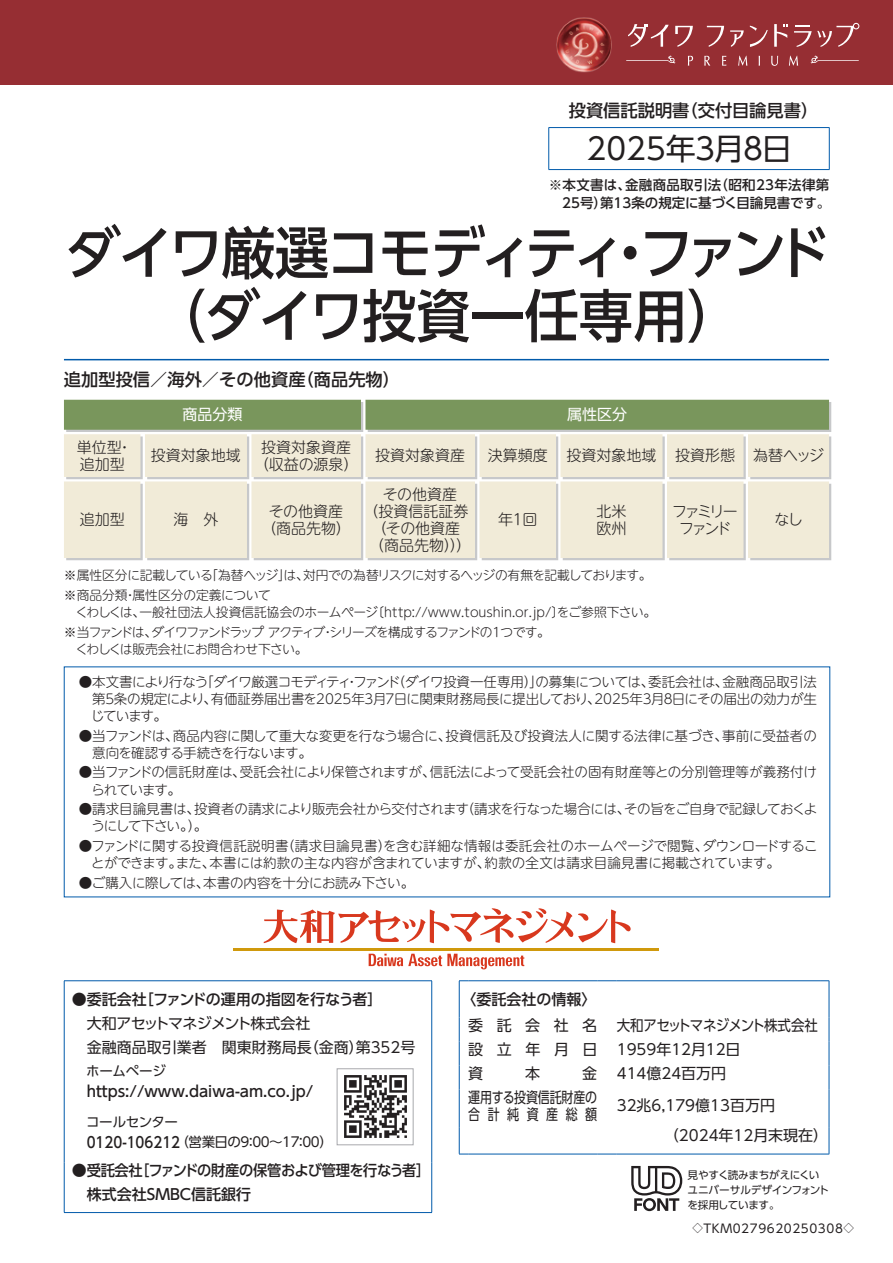
<style>
.page{position:relative;width:893px;height:1263px;background:#fff}
.page>*{position:absolute;margin:0;border:0;box-sizing:border-box;transform-origin:0 0}
.t1{font:500 57px/63px "UD Shin Go Pro";letter-spacing:-.04em;color:#231f20;text-align:center;scale:.95 1}
.t2{font:30px "UD Shin Go Pro";letter-spacing:-.095em;color:#231f20}
.t3{font:500 17.25px "UD Shin Go Pro";color:#231f20}
.t4{font:300 15px/17.2px "UD Shin M Go Pro";color:#231f20;text-align:center}
.t5{font:15px/24px "UD Shin Go Pro";color:#231f20}
.t6{font:500 15px "UD Shin Go Pro";color:#231f20}
.t7{font:500 15px/24px "UD Shin Go Pro";letter-spacing:-.02em;color:#231f20}
.t8{font:15px/17.2px "UD Shin Go Pro";color:#231f20;scale:.8 1}
.t9{font:15px "UD Shin Go Pro";letter-spacing:-.05em;color:#231f20;scale:.9 1}
.t10{font:300 15px/17.2px "UD Shin M Go Pro";letter-spacing:-.16em;color:#231f20;text-align:center}
.t11{font:15px "UD Shin Go Pro";color:#fff}
.t12{font:300 13.5px/17.2px "UD Shin M Go Pro";letter-spacing:-.015em;color:#231f20}
.t13{font:500 13.5px/18px "UD Shin Go Pro";letter-spacing:.005em;color:#231f20;text-align:right}
.t14{font:13.5px/20.2px "UD Shin Go Pro";letter-spacing:-.03em;color:#231f20}
.t15{font:300 12.75px/19.5px "UD Shin M Go Pro";letter-spacing:-.035em;color:#231f20}
.t16{font:12px "UD Shin Go Pro";letter-spacing:.05em;color:#231f20}
.t17{font:10.65px/14.9px "UD Shin Go Pro";letter-spacing:-.03em;color:#231f20}
.s1{font-weight:500;font-size:15px}
.s2{font-size:10.5px}
</style>
<div class="page">
<div style="left:0;top:0;width:893px;height:85px;background:#962e33"></div>
<svg style="left:628px;top:24px;width:41px;height:23px"></svg>
<svg style="left:675px;top:26px;width:18px;height:21px"></svg>
<svg style="left:707px;top:26px;width:17px;height:21px"></svg>
<svg style="left:730px;top:30px;width:14px;height:17px"></svg>
<svg style="left:774px;top:24px;width:13px;height:23px"></svg>
<svg style="left:750px;top:26px;width:18px;height:21px"></svg>
<svg style="left:794px;top:23px;width:65px;height:24px"></svg>
<svg style="left:688px;top:56px;width:5px;height:10px"></svg>
<svg style="left:704px;top:56px;width:6px;height:10px"></svg>
<svg style="left:722px;top:56px;width:4px;height:10px"></svg>
<svg style="left:738px;top:56px;width:9px;height:10px"></svg>
<svg style="left:771px;top:56px;width:7px;height:10px"></svg>
<svg style="left:789px;top:56px;width:9px;height:10px"></svg>
<svg style="left:626px;top:56px;width:49px;height:7px"></svg>
<svg style="left:810px;top:56px;width:49px;height:7px"></svg>
<img style="left:556px;top:17px;width:56px;height:56px">
<hr style="left:64px;top:359px;width:765px;height:1px;background:#015aaa">
<hr style="left:548px;top:127px;width:281px;height:1px;background:#015aaa">
<hr style="left:548px;top:128px;width:1px;height:41px;background:#015aaa">
<hr style="left:829px;top:128px;width:1px;height:41px;background:#015aaa">
<hr style="left:548px;top:169px;width:281px;height:1px;background:#015aaa">
<svg style="left:66px;top:402px;width:765px;height:158px;fill:#c7c8ca"></svg>
<div style="left:64px;top:400px;width:765px;height:30px;background:#79965c"></div>
<svg style="left:64px;top:434px;width:765px;height:124px;background:#f0ead9"></svg>
<hr style="left:64px;top:980px;width:368px;height:1px;background:#015aaa">
<hr style="left:64px;top:981px;width:1px;height:181px;background:#015aaa">
<hr style="left:431px;top:981px;width:1px;height:181px;background:#015aaa">
<hr style="left:64px;top:1162px;width:1px;height:50px;background:#015aaa">
<hr style="left:431px;top:1162px;width:1px;height:50px;background:#015aaa">
<hr style="left:64px;top:1212px;width:368px;height:1px;background:#015aaa">
<img style="left:344px;top:1075px;width:63px;height:63px">
<div style="left:337px;top:1068px;width:76px;height:77px;border:1px solid #a8a9ad"></div>
<hr style="left:459px;top:981px;width:1px;height:36px;background:#015aaa">
<hr style="left:468px;top:980px;width:129px;height:1px;background:#015aaa">
<svg style="left:597px;top:980px;width:20px;height:1px"></svg>
<hr style="left:617px;top:980px;width:203px;height:1px;background:#015aaa">
<hr style="left:829px;top:981px;width:1px;height:36px;background:#015aaa">
<svg style="left:459px;top:1017px;width:1px;height:72px"></svg>
<svg style="left:829px;top:1017px;width:1px;height:72px"></svg>
<hr style="left:459px;top:1089px;width:1px;height:39px;background:#015aaa">
<hr style="left:829px;top:1089px;width:1px;height:39px;background:#015aaa">
<svg style="left:459px;top:1128px;width:9px;height:27px"></svg>
<hr style="left:468px;top:1154px;width:129px;height:1px;background:#015aaa">
<svg style="left:597px;top:1154px;width:20px;height:1px"></svg>
<hr style="left:617px;top:1154px;width:203px;height:1px;background:#015aaa">
<svg style="left:820px;top:1128px;width:10px;height:27px"></svg>
<svg style="left:631px;top:1166px;width:51px;height:45px"></svg>
<svg style="left:369px;top:954px;width:155px;height:15px"></svg>
<hr style="left:234px;top:948px;width:425px;height:3px;background:#d0990c">
<svg style="left:264px;top:908px;width:367px;height:35px"></svg>
<p class="t3" style="left:569px;top:97px;width:251px">投資信託説明書（交付目論見書）</p>
<h2 class="t2" style="left:587px;top:124px;width:207px">2025年３月８日</h2>
<p class="t13" style="left:549px;top:175px;width:283px">※本文書は、金融商品取引法（昭和23年法律第<br>25号）第13条の規定に基づく目論見書です。</p>
<h1 class="t1" style="left:67px;top:220px;width:805px">ダイワ厳選コモディティ・ファンド（ダイワ投資一任専用）</h1>
<p class="t3" style="left:64px;top:365px;width:338px">追加型投信／海外／その他資産（商品先物）</p>
<p class="t11" style="left:182px;top:403px;width:61px">商品分類</p>
<p class="t11" style="left:567px;top:403px;width:61px">属性区分</p>
<p class="t4" style="left:77px;top:438px;width:57px;text-align:left">単位型・追加型</p>
<p class="t4" style="left:151px;top:446px;width:91px">投資対象地域</p>
<p class="t4" style="left:254px;top:438px;width:105px">投資対象資産（収益の源泉）</p>
<p class="t4" style="left:375px;top:446px;width:91px">投資対象資産</p>
<p class="t4" style="left:488px;top:446px;width:61px">決算頻度</p>
<p class="t4" style="left:566px;top:446px;width:91px">投資対象地域</p>
<p class="t4" style="left:675px;top:446px;width:150px">投資形態 為替ヘッジ</p>
<p class="t4" style="left:364px;top:484px;width:108px">その他資産<br>（投資信託証券（その他資産（商品先物）））</p>
<p class="t4" style="left:80px;top:510px;width:46px">追加型</p>
<p class="t4" style="left:173px;top:510px;width:46px">海　外</p>
<p class="t4" style="left:262px;top:502px;width:90px">その他資産（商品先物）</p>
<p class="t4" style="left:498px;top:510px;width:41px">年１回</p>
<p class="t4" style="left:596px;top:502px;width:31px;text-align:left">北米欧州</p>
<p class="t10" style="left:672px;top:502px;width:67px">ファミリーファンド</p>
<p class="t4" style="left:775px;top:510px;width:30px">なし</p>
<p class="t15" style="left:64px;top:565px;width:589px">※属性区分に記載している「為替ヘッジ」は、対円での為替リスクに対するヘッジの有無を記載しております。※商品分類・属性区分の定義について</p>
<p class="t15" style="left:64px;top:602px;width:594px;text-indent:12px">くわしくは、一般社団法人投資信託協会のホームページ〔http://www.toushin.or.jp/〕をご参照下さい。※当ファンドは、ダイワファンドラップ アクティブ・シリーズを構成するファンドの１つです。</p>
<p class="t15" style="left:76px;top:639px;width:233px">くわしくは販売会社にお問合わせ下さい。</p>
<p class="t12" style="left:91px;top:672px;width:727px;text-align:justify;text-indent:-12px">●本文書により行なう「ダイワ厳選コモディティ・ファンド（ダイワ投資一任専用）」の募集については、委託会社は、金融商品取引法第５条の規定により、有価証券届出書を2025年３月７日に関東財務局長に提出しており、2025年３月８日にその届出の効力が生じています。</p>
<p class="t12" style="left:92px;top:726px;width:726px;text-indent:-14px">●当ファンドは、商品内容に関して重大な変更を行なう場合に、投資信託及び投資法人に関する法律に基づき、事前に受益者の意向を確認する手続きを行ないます。</p>
<p class="t12" style="left:91px;top:763px;width:727px;text-indent:-13px">●当ファンドの信託財産は、受託会社により保管されますが、信託法によって受託会社の固有財産等との分別管理等が義務付けられています。</p>
<p class="t12" style="left:91px;top:799px;width:727px;text-indent:-13px">●請求目論見書は、投資者の請求により販売会社から交付されます（請求を行なった場合には、その旨をご自身で記録しておくようにして下さい。）。</p>
<p class="t12" style="left:91px;top:836px;width:728px;text-indent:-13px">●ファンドに関する投資信託説明書（請求目論見書）を含む詳細な情報は委託会社のホームページで閲覧、ダウンロードすることができます。また、本書には約款の主な内容が含まれていますが、約款の全文は請求目論見書に掲載されています。</p>
<p class="t12" style="left:79px;top:873px;width:337px">●ご購入に際しては、本書の内容を十分にお読み下さい。</p>
<p class="t6" style="left:72px;top:987px;width:312px">●委託会社［ファンドの運用の指図を行なう者］</p>
<p class="t5" style="left:87px;top:1011px;width:330px">大和アセットマネジメント株式会社<br>金融商品取引業者　関東財務局長（金商）第352号</p>
<p class="t14" style="left:86px;top:1060px;width:81px">ホームページ</p>
<p class="t6" style="left:87px;top:1079px;width:228px">https://www.daiwa-am.co.jp/</p>
<p class="t14" style="left:86px;top:1111px;width:248px">コールセンター<br><span class="s1">0120-106212</span>（営業日の9：00～17：00）</p>
<p class="t7" style="left:87px;top:1157px;width:345px;text-indent:-15px">●受託会社［ファンドの財産の保管および管理を行なう者］株式会社SMBC信託銀行</p>
<p class="t6" style="left:461px;top:987px;width:137px">〈委託会社の情報〉</p>
<p class="t5" style="left:468px;top:1012px;width:130px">委託会社名</p>
<p class="t9" style="left:617px;top:1013px;width:225px">大和アセットマネジメント株式会社</p>
<p class="t5" style="left:468px;top:1036px;width:131px">設立年月日</p>
<p class="t5" style="left:617px;top:1036px;width:125px">1959年12月12日</p>
<p class="t5" style="left:468px;top:1060px;width:16px">資</p>
<p class="t5" style="left:525px;top:1060px;width:16px">本</p>
<p class="t5" style="left:582px;top:1060px;width:16px">金</p>
<p class="t5" style="left:617px;top:1060px;width:111px">414億24百万円</p>
<p class="t8" style="left:468px;top:1088px;width:163px">運用する投資信託財産の合計純資産総額</p>
<p class="t5" style="left:664px;top:1090px;width:166px;line-height:29.7px;text-indent:-47px">32兆6,179億13百万円（2024年12月末現在）</p>
<p class="t17" style="left:687px;top:1167px;width:143px">見やすく読みまちがえにくいユニバーサルデザインフォントを採用しています。</p>
<p class="t16" style="left:692px;top:1218px;width:163px"><span class="s2">◇</span>TKM0279620250308<span class="s2">◇</span></p>
</div>
